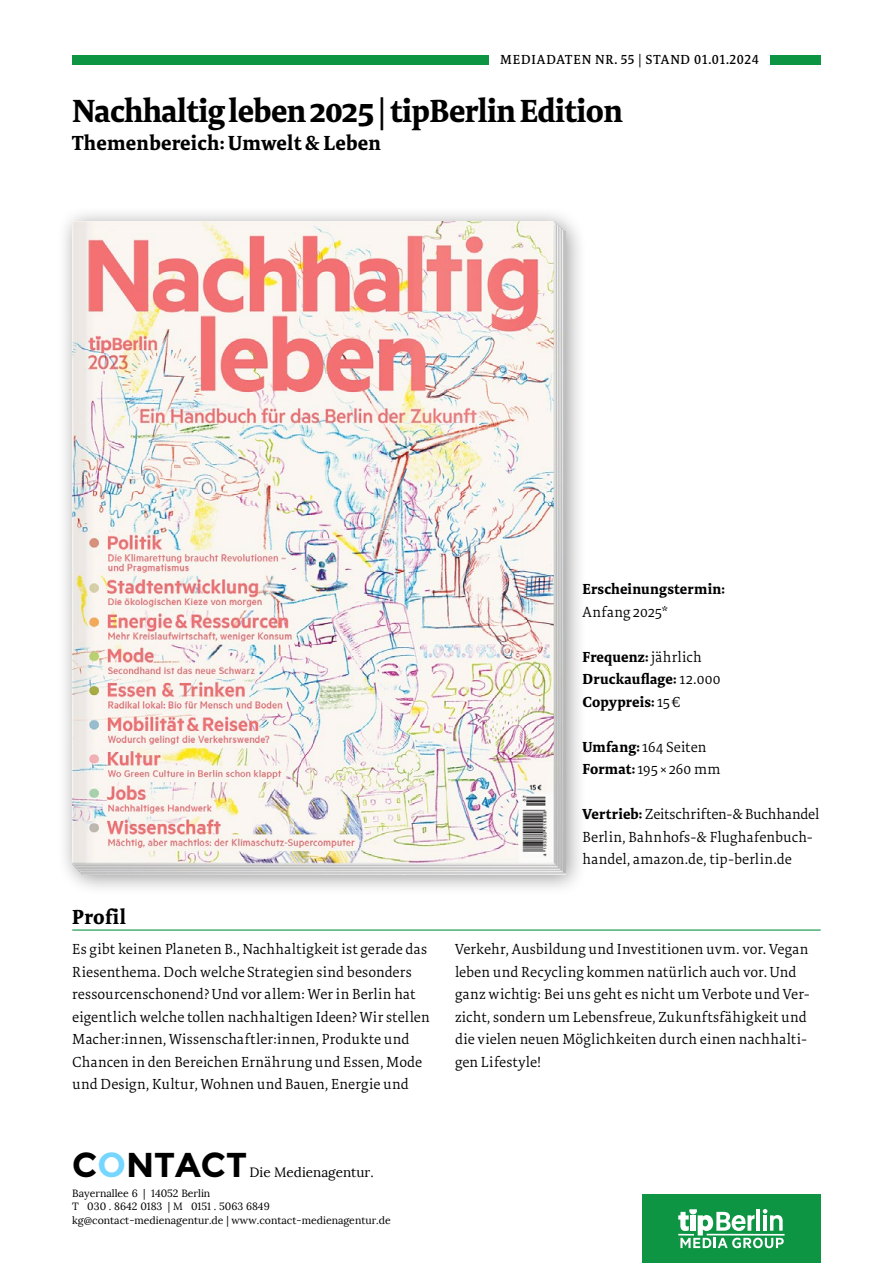
<style>
.page{position:relative;width:893px;height:1263px;background:#fff}
.page>*{position:absolute;margin:0;border:0;box-sizing:border-box;transform-origin:0 0}
.t1{font:700 34.5px "Montserrat";color:#000}
.t2{font:700 33px "Tundra Pro";letter-spacing:-.02em;color:#000}
.t3{font:700 21px "Tundra Pro";letter-spacing:.01em;color:#000}
.t4{font:300 15px/22.5px "Tundra Pro";letter-spacing:.01em;color:#000}
.t5{font:700 15px/22.5px "Tundra Pro";letter-spacing:.01em;color:#000}
.t6{font:500 13.5px "Tundra Pro";letter-spacing:.065em;color:#000}
.t7{font:13.5px "Lora";color:#000}
.t8{font:12px "Tundra Pro";letter-spacing:.03em;color:#000}
.t9{font:10.5px/13.5px "Lora";color:#000}
.s1{font-weight:300}
.s2{font-weight:700}
.s3{color:#76d6ff}
</style>
<div class="page">
<div style="left:72px;top:55px;width:749px;height:9px;background:#0d9543"></div>
<div style="left:489px;top:44px;width:281px;height:30px;background:#fff"></div>
<div style="left:642px;top:1195px;width:179px;height:68px;background:#0d9543"></div>
<svg style="left:678px;top:1209px;width:106px;height:39px"></svg>
<hr style="left:707px;top:1234px;width:77px;height:1px;background:#fff">
<div style="left:56px;top:205px;width:531px;height:691px;background:#000;opacity:.4"></div>
<img style="left:72px;top:221px;width:494px;height:654px">
<hr style="left:72px;top:929px;width:749px;height:1px;background:#0d9543">
<p class="t6" style="left:500px;top:51px;width:260px">MEDIADATEN NR. 55 | STAND 01.01.2024</p>
<h2 class="t2" style="left:72px;top:89px;width:552px">Nachhaltig leben 2025 | tipBerlin Edition</h2>
<h3 class="t3" style="left:72px;top:130px;width:310px">Themenbereich: Umwelt &amp; Leben</h3>
<p class="t5" style="left:583px;top:578px;width:144px">Erscheinungstermin:</p>
<p class="t4" style="left:583px;top:601px;width:87px">Anfang 2025*</p>
<p class="t5" style="left:583px;top:646px;width:140px">Frequenz: <span class="s1">jährlich<br></span>Druckauflage: <span class="s1">12.000<br></span>Copypreis: <span class="s1">15€</span></p>
<p class="t4" style="left:583px;top:736px;width:140px"><span class="s2">Umfang:</span> 164 Seiten<br><span class="s2">Format:</span> 195×260 mm</p>
<p class="t4" style="left:583px;top:803px;width:238px"><span class="s2">Vertrieb:</span> Zeitschriften-&amp; Buchhandel<br>Berlin, Bahnhofs-&amp; Flughafenbuch&shy;handel, amazon.de, tip-berlin.de</p>
<h3 class="t3" style="left:72px;top:904px;width:55px">Profil</h3>
<p class="t4" style="left:72px;top:938px;width:359px">Es gibt keinen Planeten B., Nachhaltigkeit ist gerade das Riesenthema. Doch welche Strategien sind besonders ressourcenschonend? Und vor allem: Wer in Berlin hat eigentlich welche tollen nachhaltigen Ideen? Wir stellen Macher:innen, Wissenschaftler:innen, Produkte und Chancen in den Bereichen Ernährung und Essen, Mode und Design, Kultur, Wohnen und Bauen, Energie und</p>
<p class="t4" style="left:455px;top:938px;width:356px">Verkehr, Ausbildung und Investitionen uvm. vor. Vegan leben und Recycling kommen natürlich auch vor. Und ganz wichtig: Bei uns geht es nicht um Verbote und Ver&shy;zicht, sondern um Lebensfreue, Zukunftsfähigkeit und die vielen neuen Möglichkeiten durch einen nachhalti&shy;gen Lifestyle!</p>
<h1 class="t1" style="left:72px;top:1144px;width:176px">C<span class="s3">O</span>NTACT</h1>
<p class="t7" style="left:249px;top:1164px;width:126px">Die Medienagentur.</p>
<p class="t9" style="left:72px;top:1186px;width:320px">Bayernallee 6 | 14052 Berlin<br>T 030 . 8642 0183 | M 0151 . 5063 6849 kg@contact-medienagentur.de | www.contact-medienagentur.de</p>
<p class="t8" style="left:72px;top:1201px;width:191px">* Aktuelle Termine finden Sie unter</p>
</div>
